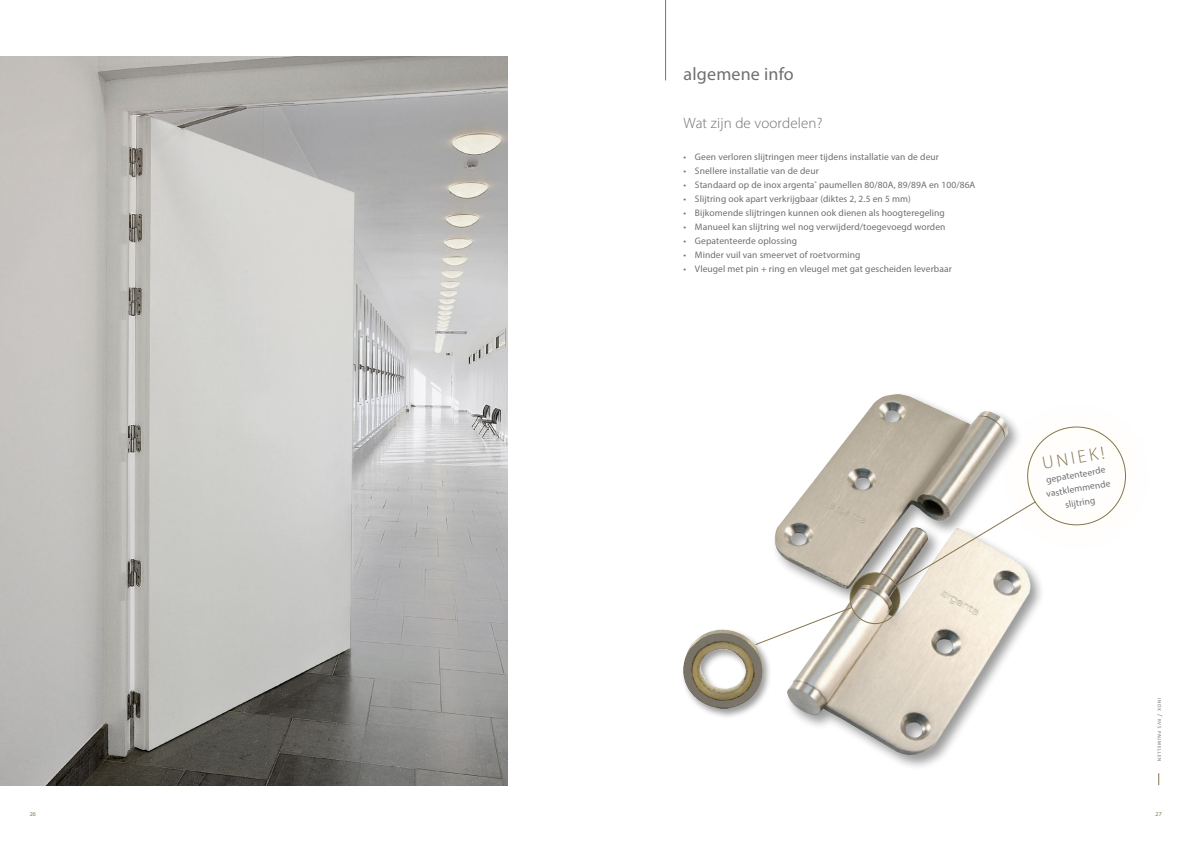
<style>
.page{position:relative;width:1191px;height:842px;background:#fff}
.page>*{position:absolute;margin:0;border:0;box-sizing:border-box;transform-origin:0 0}
.t1{font:18px "Myriad Pro";letter-spacing:.01em;color:#706f6f}
.t2{font:300 18px "Myriad Pro";color:#83754e}
.t3{font:300 15px "Myriad Pro";letter-spacing:.01em;color:#706f6f}
.t4{font:9.5px/14px "Myriad Pro";letter-spacing:.01em;color:#706f6f;text-align:center}
.t5{font:6px "Myriad Pro";color:#83754e}
.t6{font:4.9px "Myriad Pro";letter-spacing:.145em;color:#706f6f}
.s1{font-size:7px}
</style>
<div class="page">
<svg style="left:1158px;top:773px;width:1px;height:12px"></svg>
<hr style="left:665px;top:0;width:1px;height:80px;background:#83754e">
<img style="left:0;top:57px;width:507px;height:728px">
<div style="left:771px;top:391px;width:274px;height:379px;background:#000;opacity:.4"></div>
<img style="left:855px;top:394px;width:44px;height:33px">
<div style="left:850px;top:573px;width:50px;height:51px;border:1px solid #83754e;border-radius:50%"></div>
<svg style="left:1003px;top:403px;width:146px;height:146px"></svg>
<div style="left:680px;top:628px;width:92px;height:91px;background:#000;opacity:.4"></div>
<img style="left:682px;top:629px;width:64px;height:80px">
<svg style="left:755px;top:607px;width:97px;height:38px"></svg>
<svg style="left:895px;top:442px;width:222px;height:144px"></svg>
<h1 class="t1" style="left:683px;top:63px;width:112px">algemene info</h1>
<h2 class="t3" style="left:683px;top:114px;width:140px">Wat zijn de voordelen?</h2>
<p class="t4" style="left:683px;top:150px;width:257px">• Geen verloren slijtringen meer tijdens installatie van de deur</p>
<p class="t4" style="left:683px;top:164px;width:137px">• Snellere installatie van de deur</p>
<p class="t4" style="left:683px;top:178px;width:293px">• Standaard op de inox argenta<sup>®</sup> paumellen 80/80A, 89/89A en 100/86A</p>
<p class="t4" style="left:683px;top:192px;width:229px">• Slijtring ook apart verkrijgbaar (diktes 2, 2.5 en 5 mm)</p>
<p class="t4" style="left:683px;top:206px;width:263px">• Bijkomende slijtringen kunnen ook dienen als hoogteregeling</p>
<p class="t4" style="left:683px;top:220px;width:263px">• Manueel kan slijtring wel nog verwijderd/toegevoegd worden</p>
<p class="t4" style="left:683px;top:234px;width:115px">• Gepatenteerde oplossing</p>
<p class="t4" style="left:683px;top:248px;width:178px">• Minder vuil van smeervet of roetvorming</p>
<p class="t4" style="left:683px;top:262px;width:270px">• Vleugel met pin + ring en vleugel met gat gescheiden leverbaar</p>
<h1 class="t2" style="left:1040px;top:453px;width:64px;rotate:-10deg">UNIEK!</h1>
<p class="t4" style="left:1042px;top:473px;width:66px;rotate:-10deg">gepatenteerde vastklemmende slijtring</p>
<p class="t6" style="left:1162px;top:698px;width:65px;rotate:90deg">inox <span class="s1">/</span> rvs paumellen</p>
<p class="t5" style="left:30px;top:810px;width:8px">26</p>
<p class="t5" style="left:1155px;top:810px;width:8px">27</p>
</div>
